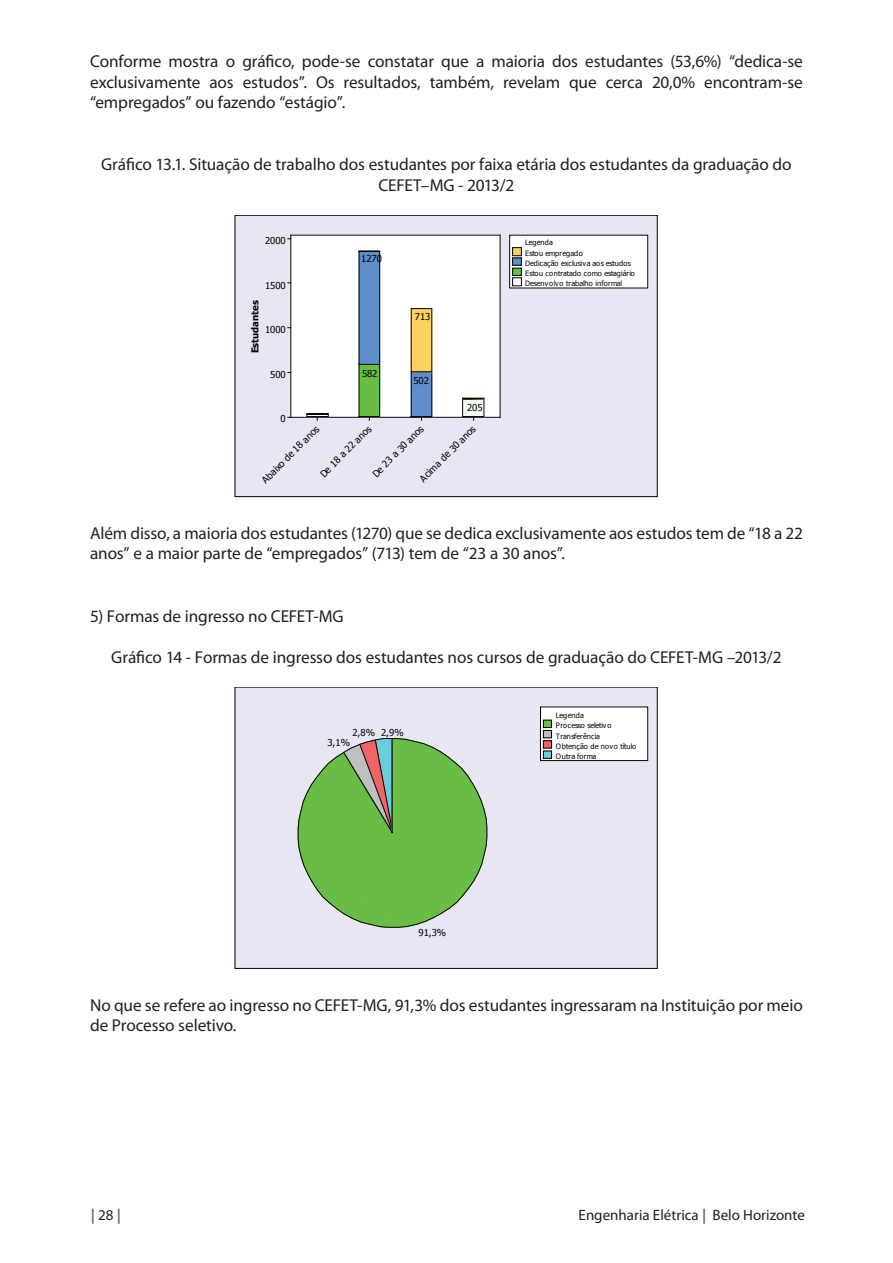
<style>
.page{position:relative;width:893px;height:1263px;background:#fff}
.page>*{position:absolute;margin:0;border:0;box-sizing:border-box;transform-origin:0 0}
.t1{font:17.25px/20.7px "Myriad Pro";letter-spacing:-.005em;color:#231f20}
.t2{font:15px "Myriad Pro";color:#231f20}
.t3{font:700 15px "Myriad Pro";color:#6c6d70}
.t4{font:9.6px "Tahoma";letter-spacing:-.01em;color:#040503}
.t5{font:700 9.6px "Tahoma";letter-spacing:.015em;color:#040503}
.t6{font:7.35px/10.1px "Tahoma";letter-spacing:-.01em;color:#040503}
.t7{font:7.35px "Tahoma";letter-spacing:.02em;color:#040503}
.s1{font-weight:400;color:#231f20}
.s2{font-weight:700;color:#6c6d70}
</style>
<div class="page">
<div style="left:237px;top:217px;width:419px;height:278px;background:#e7e6f2"></div>
<div style="left:235px;top:215px;width:423px;height:282px;border:1px solid #040503"></div>
<svg style="left:288px;top:234px;width:214px;height:186px"></svg>
<div style="left:307px;top:413px;width:22px;height:2px;border:1px solid #040503"></div>
<svg style="left:509px;top:234px;width:143px;height:55px"></svg>
<div style="left:512px;top:277px;width:10px;height:9px;border:1px solid #040503"></div>
<div style="left:237px;top:689px;width:419px;height:278px;background:#e7e6f2"></div>
<div style="left:235px;top:687px;width:423px;height:282px;border:1px solid #040503"></div>
<svg style="left:270px;top:735px;width:218px;height:193px;background:#93c481"></svg>
<svg style="left:539px;top:706px;width:112px;height:56px"></svg>
<div style="left:543px;top:751px;width:9px;height:8px;border:1px solid #040503"></div>
<p class="t1" style="left:90px;top:51px;width:714px;text-align:justify">Conforme mostra o gráfico, pode-se constatar que a maioria dos estudantes (53,6%) “dedica-se exclusivamente aos estudos”. Os resultados, também, revelam que cerca 20,0% encontram-se “empregados” ou fazendo “estágio”.</p>
<p class="t1" style="left:101px;top:154px;width:692px;text-align:center">Gráfico 13.1. Situação de trabalho dos estudantes por faixa etária dos estudantes da graduação do<br>CEFET–MG - 2013/2</p>
<p class="t4" style="left:265px;top:234px;width:22px">2000</p>
<p class="t4" style="left:265px;top:279px;width:22px">1500</p>
<p class="t4" style="left:265px;top:323px;width:22px">1000</p>
<p class="t4" style="left:270px;top:368px;width:17px">500</p>
<p class="t4" style="left:280px;top:412px;width:7px">0</p>
<p class="t5" style="left:248px;top:353px;width:55px;rotate:-90deg">Estudantes</p>
<p class="t4" style="left:361px;top:252px;width:22px">1270</p>
<p class="t4" style="left:362px;top:367px;width:17px">582</p>
<p class="t4" style="left:415px;top:310px;width:17px">713</p>
<p class="t4" style="left:413px;top:374px;width:17px">502</p>
<p class="t4" style="left:467px;top:401px;width:17px">205</p>
<p class="t4" style="left:259px;top:477px;width:78px;rotate:-45deg">Abaixo de 18 anos</p>
<p class="t4" style="left:317px;top:470px;width:69px;rotate:-45deg">De 18 a 22 anos</p>
<p class="t4" style="left:370px;top:470px;width:69px;rotate:-45deg">De 23 a 30 anos</p>
<p class="t4" style="left:417px;top:476px;width:76px;rotate:-45deg">Acima de 30 anos</p>
<p class="t7" style="left:525px;top:238px;width:30px">Legenda</p>
<p class="t6" style="left:525px;top:248px;width:111px">Estou empregado<br>Dedicação exclusiva aos estudos<br>Estou contratado como estagiário<br>Desenvolvo trabalho informal</p>
<p class="t1" style="left:90px;top:522px;width:714px">Além disso, a maioria dos estudantes (1270) que se dedica exclusivamente aos estudos tem de “18 a 22 anos” e a maior parte de “empregados” (713) tem de “23 a 30 anos”.</p>
<p class="t1" style="left:90px;top:605px;width:255px">5) Formas de ingresso no CEFET-MG</p>
<p class="t1" style="left:111px;top:646px;width:672px">Gráfico 14 - Formas de ingresso dos estudantes nos cursos de graduação do CEFET-MG –2013/2</p>
<p class="t4" style="left:352px;top:726px;width:53px">2,8% 2,9%</p>
<p class="t4" style="left:327px;top:736px;width:24px">3,1%</p>
<p class="t4" style="left:419px;top:926px;width:29px">91,3%</p>
<p class="t7" style="left:556px;top:710px;width:30px">Legenda</p>
<p class="t6" style="left:556px;top:720px;width:82px">Processo seletivo<br>Transferência<br>Obtenção de novo título<br>Outra forma</p>
<p class="t1" style="left:90px;top:994px;width:714px">No que se refere ao ingresso no CEFET-MG, 91,3% dos estudantes ingressaram na Instituição por meio de Processo seletivo.</p>
<p class="t3" style="left:91px;top:1205px;width:32px">| <span class="s1">28</span> |</p>
<p class="t2" style="left:579px;top:1205px;width:228px">Engenharia Elétrica <span class="s2">|</span> Belo Horizonte</p>
</div>
